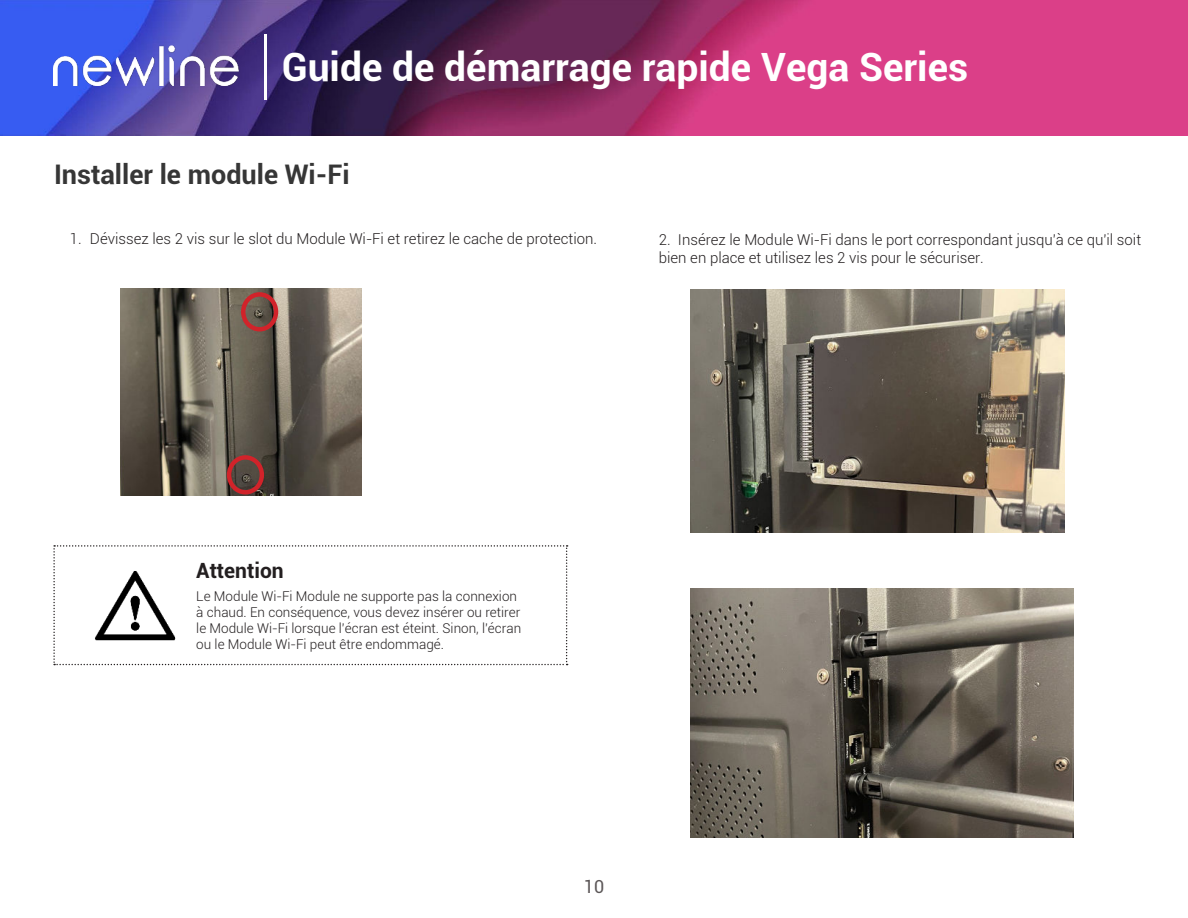
<style>
.page{position:relative;width:1188px;height:918px;background:#fff}
.page>*{position:absolute;margin:0;border:0;box-sizing:border-box;transform-origin:0 0}
.t1{font:700 39px "Roboto";color:#fff}
.t2{font:700 27px "Roboto";color:#363636}
.t3{font:700 21px "Roboto";color:#231f20}
.t4{font:18px "Roboto";color:#5c5758}
.t5{font:300 15px/18px "Roboto";color:#231f20}
.t6{font:300 13.5px/16.2px "Roboto";color:#231f20}
</style>
<div class="page">
<img style="left:0;top:0;width:1188px;height:135px">
<img style="left:53px;top:46px;width:186px;height:40px">
<hr style="left:264px;top:34px;width:3px;height:66px;background:#fff">
<img style="left:691px;top:289px;width:374px;height:244px">
<svg style="left:53px;top:545px;width:515px;height:120px"></svg>
<img style="left:691px;top:589px;width:382px;height:249px">
<img style="left:121px;top:289px;width:241px;height:207px">
<div style="left:241px;top:292px;width:37px;height:39px;border:4px solid #d1232a;border-radius:50%"></div>
<div style="left:227px;top:455px;width:37px;height:39px;border:4px solid #d1232a;border-radius:50%"></div>
<h1 class="t1" style="left:282px;top:40px;width:688px">Guide de démarrage rapide Vega Series</h1>
<h2 class="t2" style="left:54px;top:155px;width:297px">Installer le module Wi-Fi</h2>
<p class="t5" style="left:70px;top:230px;width:529px">1. Dévissez les 2 vis sur le slot du Module Wi-Fi et retirez le cache de protection.</p>
<p class="t5" style="left:659px;top:230px;width:484px">2. Insérez le Module Wi-Fi dans le port correspondant jusqu'à ce qu'il soit bien en place et utilisez les 2 vis pour le sécuriser.</p>
<h3 class="t3" style="left:196px;top:556px;width:89px">Attention</h3>
<p class="t6" style="left:196px;top:587px;width:326px">Le Module Wi-Fi Module ne supporte pas la connexion à chaud. En conséquence, vous devez insérer ou retirer le Module Wi-Fi lorsque l'écran est éteint. Sinon, l'écran ou le Module Wi-Fi peut être endommagé.</p>
<p class="t4" style="left:584px;top:874px;width:22px">10</p>
</div>
